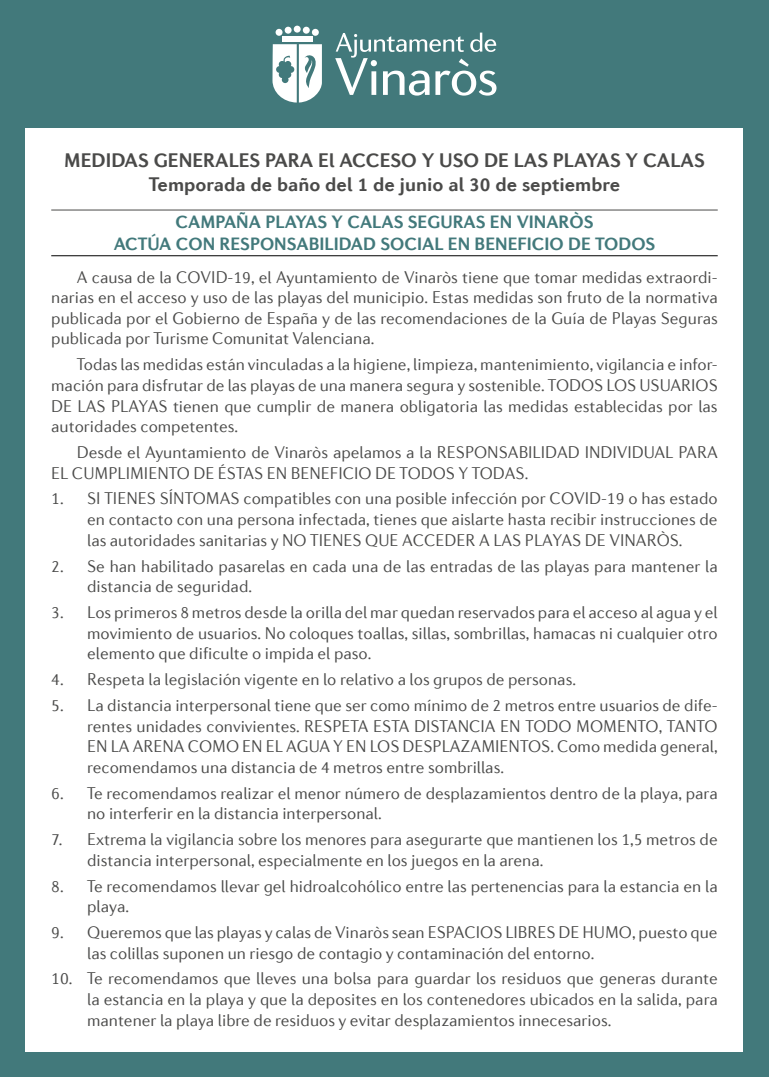
<style>
.page{position:relative;width:769px;height:1077px;background:#42797b}
.page>*{position:absolute;margin:0;border:0;box-sizing:border-box;transform-origin:0 0}
.t1{font:700 19.9px/23.9px "Diverda Sans Com";color:#4a4a49;text-align:center}
.t2{font:700 18.1px/21.7px "Diverda Sans Com";color:#42797b;text-align:center}
.t3{font:300 17.2px/20.7px "Diverda Sans Com";color:#4a4a49;text-align:justify}
</style>
<div class="page">
<svg style="left:273px;top:44px;width:49px;height:59px"></svg>
<div style="left:282px;top:37px;width:31px;height:5px;background:#fff"></div>
<div style="left:276px;top:29px;width:7px;height:7px;background:#fff;border-radius:50%"></div>
<div style="left:285px;top:27px;width:7px;height:7px;background:#fff;border-radius:50%"></div>
<div style="left:294px;top:26px;width:7px;height:7px;background:#fff;border-radius:50%"></div>
<div style="left:303px;top:27px;width:7px;height:7px;background:#fff;border-radius:50%"></div>
<div style="left:312px;top:29px;width:7px;height:7px;background:#fff;border-radius:50%"></div>
<svg style="left:335px;top:33px;width:161px;height:63px"></svg>
<div style="left:26px;top:128px;width:717px;height:923px;background:#fff"></div>
<hr style="left:51px;top:210px;width:667px;height:1px;background:#4a4a49">
<hr style="left:51px;top:255px;width:667px;height:1px;background:#000">
<p class="t1" style="left:64px;top:148px;width:642px">MEDIDAS GENERALES PARA El ACCESO Y USO DE LAS PLAYAS Y CALAS<br>Temporada de baño del 1 de junio al 30 de septiembre</p>
<p class="t2" style="left:114px;top:211px;width:543px">CAMPAÑA PLAYAS Y CALAS SEGURAS EN VINARÒS<br>ACTÚA CON RESPONSABILIDAD SOCIAL EN BENEFICIO DE TODOS</p>
<p class="t3" style="left:51px;top:266px;width:668px;text-indent:26px">A causa de la COVID-19, el Ayuntamiento de Vinaròs tiene que tomar medidas extraordi&shy;narias en el acceso y uso de las playas del municipio. Estas medidas son fruto de la normativa publicada por el Gobierno de España y de las recomendaciones de la Guía de Playas Seguras publicada por Turisme Comunitat Valenciana.</p>
<p class="t3" style="left:51px;top:354px;width:668px;text-indent:26px">Todas las medidas están vinculadas a la higiene, limpieza, mantenimiento, vigilancia e infor&shy;mación para disfrutar de las playas de una manera segura y sostenible. TODOS LOS USUARIOS DE LAS PLAYAS tienen que cumplir de manera obligatoria las medidas establecidas por las autoridades competentes.</p>
<p class="t3" style="left:51px;top:442px;width:668px;text-indent:26px">Desde el Ayuntamiento de Vinaròs apelamos a la RESPONSABILIDAD INDIVIDUAL PARA<br>EL CUMPLIMIENTO DE ÉSTAS EN BENEFICIO DE TODOS Y TODAS.</p>
<p class="t3" style="left:87px;top:488px;width:632px;text-indent:-36px">1. SI TIENES SÍNTOMAS compatibles con una posible infección por COVID-19 o has estado en contacto con una persona infectada, tienes que aislarte hasta recibir instrucciones de las autoridades sanitarias y NO TIENES QUE ACCEDER A LAS PLAYAS DE VINARÒS.</p>
<p class="t3" style="left:87px;top:555px;width:632px;text-indent:-36px">2. Se han habilitado pasarelas en cada una de las entradas de las playas para mantener la distancia de seguridad.</p>
<p class="t3" style="left:87px;top:602px;width:632px;text-indent:-36px">3. Los primeros 8 metros desde la orilla del mar quedan reservados para el acceso al agua y el movimiento de usuarios. No coloques toallas, sillas, sombrillas, hamacas ni cualquier otro elemento que dificulte o impida el paso.</p>
<p class="t3" style="left:51px;top:669px;width:526px">4. Respeta la legislación vigente en lo relativo a los grupos de personas.</p>
<p class="t3" style="left:87px;top:695px;width:632px;text-indent:-36px">5. La distancia interpersonal tiene que ser como mínimo de 2 metros entre usuarios de dife&shy;rentes unidades convivientes. RESPETA ESTA DISTANCIA EN TODO MOMENTO, TANTO EN LA ARENA COMO EN EL AGUA Y EN LOS DESPLAZAMIENTOS. Como medida general, recomendamos una distancia de 4 metros entre sombrillas.</p>
<p class="t3" style="left:87px;top:782px;width:632px;text-indent:-36px">6. Te recomendamos realizar el menor número de desplazamientos dentro de la playa, para no interferir en la distancia interpersonal.</p>
<p class="t3" style="left:87px;top:829px;width:632px;text-indent:-36px">7. Extrema la vigilancia sobre los menores para asegurarte que mantienen los 1,5 metros de distancia interpersonal, especialmente en los juegos en la arena.</p>
<p class="t3" style="left:87px;top:875px;width:632px;text-indent:-36px">8. Te recomendamos llevar gel hidroalcohólico entre las pertenencias para la estancia en la playa.</p>
<p class="t3" style="left:87px;top:922px;width:632px;text-indent:-36px">9. Queremos que las playas y calas de Vinaròs sean ESPACIOS LIBRES DE HUMO, puesto que las colillas suponen un riesgo de contagio y contaminación del entorno.</p>
<p class="t3" style="left:87px;top:968px;width:632px;text-indent:-36px">10. Te recomendamos que lleves una bolsa para guardar los residuos que generas durante la estancia en la playa y que la deposites en los contenedores ubicados en la salida, para mantener la playa libre de residuos y evitar desplazamientos innecesarios.</p>
</div>
